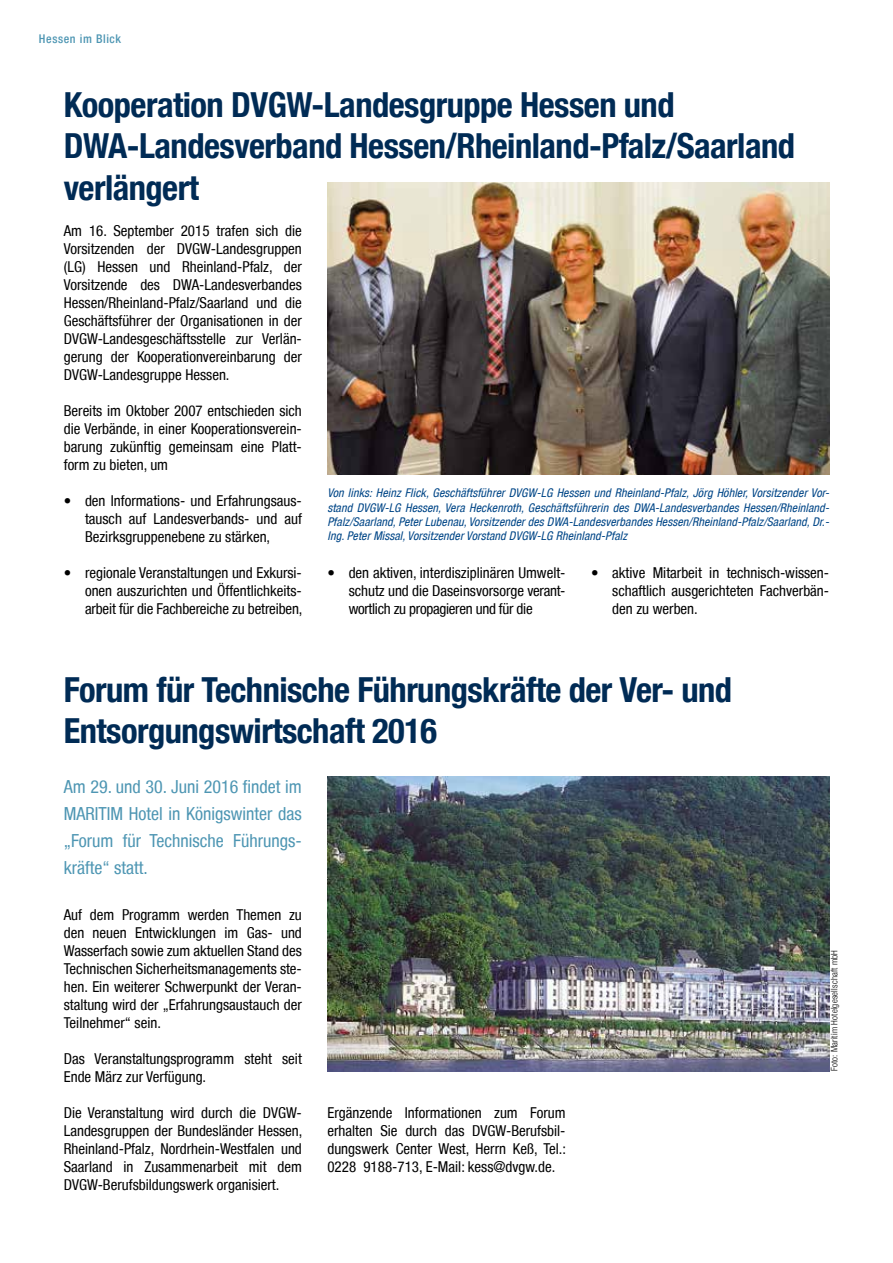
<style>
.page{position:relative;width:893px;height:1263px;background:#fff}
.page>*{position:absolute;margin:0;border:0;box-sizing:border-box;transform-origin:0 0}
.t1{font:700 condensed 34.5px/41.4px "Helvetica Neue LT";letter-spacing:-.015em;color:#002b55}
.t2{font:condensed 18px/27px "Helvetica Neue LT";color:#4e96b3;text-align:justify}
.t3{font:condensed 15px/18px "Helvetica Neue LT";color:#000;text-align:justify}
.t4{font:italic condensed 12px/14.4px "Helvetica Neue LT";letter-spacing:.01em;color:#004687;text-align:justify}
.t5{font:500 condensed 12px "Helvetica Neue LT";letter-spacing:.05em;color:#4e96b3}
.t6{font:300 condensed 9px "Helvetica Neue LT";letter-spacing:.02em;color:#000}
</style>
<div class="page">
<img style="left:327px;top:776px;width:502px;height:296px">
<img style="left:327px;top:182px;width:502px;height:292px">
<p class="t5" style="left:39px;top:31px;width:84px">Hessen im Blick</p>
<h1 class="t1" style="left:64px;top:83px;width:733px">Kooperation DVGW-Landesgruppe Hessen und<br>DWA-Landesverband Hessen/Rheinland-Pfalz/Saarland verlängert</h1>
<p class="t3" style="left:64px;top:222px;width:240px">Am 16. September 2015 trafen sich die Vorsitzenden der DVGW-Landesgruppen (LG) Hessen und Rheinland-Pfalz, der Vorsitzende des DWA-Landesverbandes Hessen/Rheinland-Pfalz/Saarland und die Geschäftsführer der Organisationen in der DVGW-Landesgeschäftsstelle zur Verlän&shy;gerung der Kooperationvereinbarung der DVGW-Landesgruppe Hessen.</p>
<p class="t3" style="left:64px;top:402px;width:240px">Bereits im Oktober 2007 entschieden sich die Verbände, in einer Kooperationsverein&shy;barung zukünftig gemeinsam eine Platt&shy;form zu bieten, um</p>
<p class="t3" style="left:85px;top:492px;width:218px;text-indent:-21px">• den Informations- und Erfahrungsaus&shy;tausch auf Landesverbands- und auf Bezirksgruppenebene zu stärken,</p>
<p class="t3" style="left:85px;top:564px;width:219px;text-indent:-21px">• regionale Veranstaltungen und Exkursi&shy;onen auszurichten und Öffentlichkeits&shy;arbeit für die Fachbereiche zu betreiben,</p>
<p class="t3" style="left:612px;top:564px;width:218px;text-indent:-21px">• aktive Mitarbeit in technisch-wissen&shy;schaftlich ausgerichteten Fachverbän&shy;den zu werben.</p>
<p class="t4" style="left:327px;top:486px;width:503px">Von links: Heinz Flick, Geschäftsführer DVGW-LG Hessen und Rheinland-Pfalz, Jörg Höhler, Vorsitzender Vor&shy;stand DVGW-LG Hessen, Vera Heckenroth, Geschäftsführerin des DWA-Landesverbandes Hessen/Rheinland-Pfalz/Saarland, Peter Lubenau, Vorsitzender des DWA-Landesverbandes Hessen/Rheinland-Pfalz/Saarland, Dr.- Ing. Peter Missal, Vorsitzender Vorstand DVGW-LG Rheinland-Pfalz</p>
<p class="t3" style="left:349px;top:564px;width:218px;text-indent:-21px">• den aktiven, interdisziplinären Umwelt&shy;schutz und die Daseinsvorsorge verant&shy;wortlich zu propagieren und für die</p>
<h1 class="t1" style="left:64px;top:668px;width:670px">Forum für Technische Führungskräfte der Ver- und<br>Entsorgungswirtschaft 2016</h1>
<p class="t2" style="left:64px;top:773px;width:240px">Am 29. und 30. Juni 2016 findet im MARITIM Hotel in Königswinter das „Forum für Technische Führungs&shy;kräfte“ statt.</p>
<p class="t3" style="left:64px;top:906px;width:240px">Auf dem Programm werden Themen zu den neuen Entwicklungen im Gas- und Wasserfach sowie zum aktuellen Stand des Technischen Sicherheitsmanagements ste&shy;hen. Ein weiterer Schwerpunkt der Veran&shy;staltung wird der „Erfahrungsaustauch der Teilnehmer“ sein.</p>
<p class="t3" style="left:64px;top:1050px;width:240px">Das Veranstaltungsprogramm steht seit<br>Ende März zur Verfügung.</p>
<p class="t3" style="left:64px;top:1104px;width:240px">Die Veranstaltung wird durch die DVGW-Landesgruppen der Bundesländer Hessen, Rheinland-Pfalz, Nordrhein-Westfalen und Saarland in Zusammenarbeit mit dem DVGW-Berufsbildungswerk organisiert.</p>
<p class="t3" style="left:327px;top:1104px;width:240px">Ergänzende Informationen zum Forum erhalten Sie durch das DVGW-Berufsbil&shy;dungswerk Center West, Herrn Keß, Tel.:<br>0228 9188-713, E-Mail: kess@dvgw.de.</p>
<p class="t6" style="left:829px;top:1071px;width:123px;rotate:-90deg">Foto: Maritim Hotelgesellschaft mbH</p>
</div>
